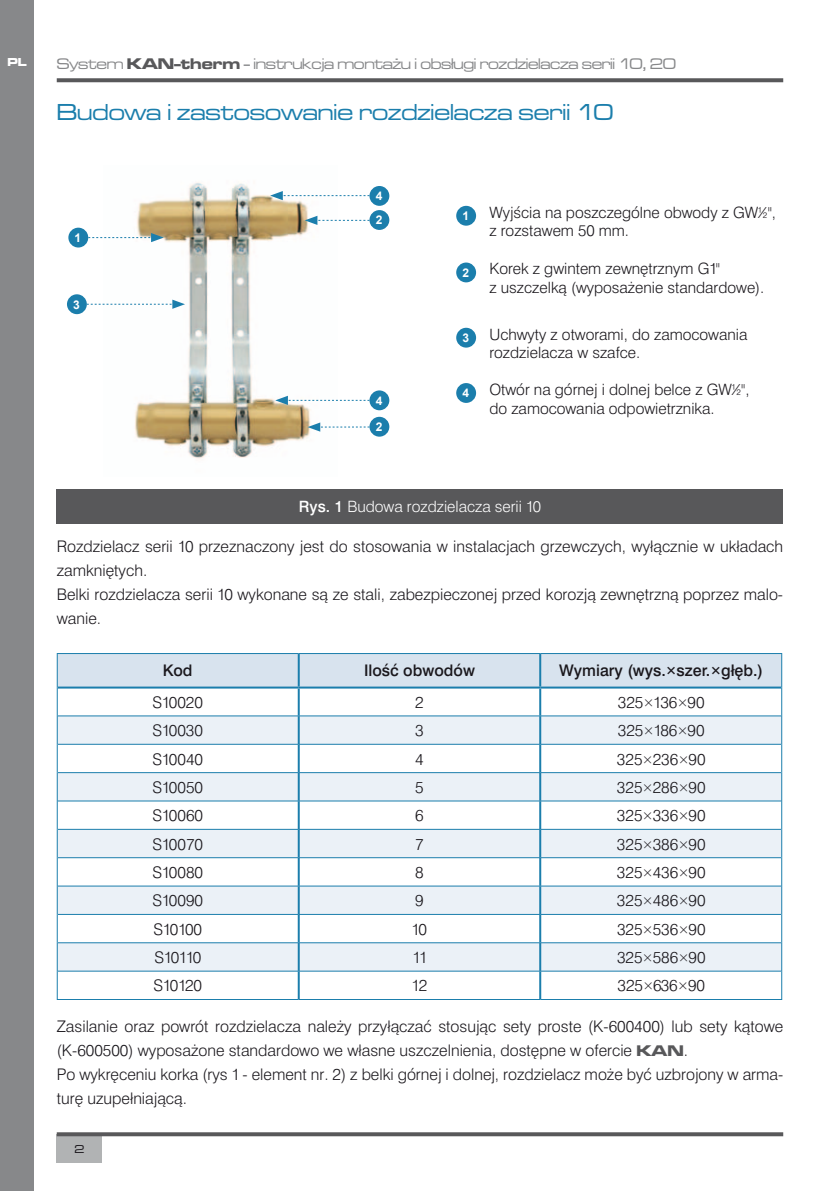
<style>
.page{position:relative;width:840px;height:1191px;background:#fff}
.page>*{position:absolute;margin:0;border:0;box-sizing:border-box;transform-origin:0 0}
.t1{font:24px "Microgramma D Med Ext";color:#1b7eac}
.t2{font:16px/24px "Swiss 721 Lt AT";color:#1a171c}
.t3{font:16px "Microgramma D Med Ext";letter-spacing:-.02em;color:#87888a}
.t4{font:16px "Swiss 721 Md AT";color:#1a171c}
.t5{font:15.6px/18.8px "Swiss 721 Lt AT";color:#1a171c}
.t6{font:15.6px "Swiss 721 Lt AT";color:#fff}
.t7{font:700 12px/26.4px "Arial";color:#fff}
.t8{font:12px "Microgramma D Bol Ext";color:#fff}
.t9{font:12px "Microgramma D Med Ext";color:#1a171c}
.s1{font-family:"Microgramma D Bol Ext";color:#58585a}
.s2{font-family:"Swiss 721 Md AT"}
</style>
<div class="page">
<svg style="left:57px;top:78px;width:725px;height:4px;background:#626264"></svg>
<div style="left:57px;top:1134px;width:45px;height:28px;background:#b1b3b4"></div>
<svg style="left:57px;top:1132px;width:725px;height:4px;background:#636365"></svg>
<div style="left:0;top:0;width:34px;height:1191px;background:#87888a"></div>
<div style="left:57px;top:489px;width:725px;height:34px;background:#58585a"></div>
<img style="left:135px;top:182px;width:183px;height:277px">
<svg style="left:87px;top:300px;width:98px;height:9px"></svg>
<div style="left:67px;top:294px;width:20px;height:20px;background:#1b7eac;border-radius:50%"></div>
<svg style="left:275px;top:396px;width:94px;height:9px"></svg>
<div style="left:369px;top:390px;width:20px;height:20px;background:#1b7eac;border-radius:50%"></div>
<svg style="left:307px;top:422px;width:62px;height:10px"></svg>
<div style="left:369px;top:417px;width:20px;height:19px;background:#1b7eac;border-radius:50%"></div>
<svg style="left:304px;top:216px;width:65px;height:9px"></svg>
<div style="left:369px;top:210px;width:20px;height:20px;background:#1b7eac;border-radius:50%"></div>
<svg style="left:270px;top:191px;width:99px;height:9px"></svg>
<div style="left:369px;top:186px;width:20px;height:20px;background:#1b7eac;border-radius:50%"></div>
<div style="left:456px;top:206px;width:20px;height:20px;background:#1b7eac;border-radius:50%"></div>
<div style="left:456px;top:262px;width:20px;height:20px;background:#1b7eac;border-radius:50%"></div>
<div style="left:456px;top:328px;width:20px;height:19px;background:#1b7eac;border-radius:50%"></div>
<div style="left:456px;top:383px;width:20px;height:20px;background:#1b7eac;border-radius:50%"></div>
<svg style="left:88px;top:233px;width:76px;height:9px"></svg>
<div style="left:68px;top:228px;width:20px;height:19px;background:#1b7eac;border-radius:50%"></div>
<svg style="left:57px;top:653px;width:724px;height:346px"></svg>
<hr style="left:57px;top:999px;width:241px;height:1px;background:#1b7eac">
<hr style="left:298px;top:999px;width:242px;height:1px;background:#1b7eac">
<hr style="left:540px;top:999px;width:241px;height:1px;background:#1b7eac">
<hr style="left:297px;top:654px;width:2px;height:32px;background:#1b7eac">
<hr style="left:539px;top:654px;width:2px;height:32px;background:#1b7eac">
<hr style="left:58px;top:686px;width:240px;height:2px;background:#1b7eac">
<hr style="left:298px;top:686px;width:242px;height:2px;background:#1b7eac">
<hr style="left:297px;top:688px;width:2px;height:27px;background:#1b7eac">
<hr style="left:540px;top:686px;width:240px;height:2px;background:#1b7eac">
<hr style="left:539px;top:688px;width:2px;height:27px;background:#1b7eac">
<hr style="left:297px;top:716px;width:2px;height:28px;background:#1b7eac">
<hr style="left:539px;top:716px;width:2px;height:28px;background:#1b7eac">
<hr style="left:297px;top:744px;width:2px;height:28px;background:#1b7eac">
<hr style="left:539px;top:744px;width:2px;height:28px;background:#1b7eac">
<hr style="left:297px;top:773px;width:2px;height:27px;background:#1b7eac">
<hr style="left:539px;top:773px;width:2px;height:27px;background:#1b7eac">
<hr style="left:297px;top:801px;width:2px;height:28px;background:#1b7eac">
<hr style="left:539px;top:801px;width:2px;height:28px;background:#1b7eac">
<hr style="left:297px;top:829px;width:2px;height:28px;background:#1b7eac">
<hr style="left:539px;top:829px;width:2px;height:28px;background:#1b7eac">
<hr style="left:297px;top:858px;width:2px;height:27px;background:#1b7eac">
<hr style="left:539px;top:858px;width:2px;height:27px;background:#1b7eac">
<hr style="left:297px;top:886px;width:2px;height:28px;background:#1b7eac">
<hr style="left:539px;top:886px;width:2px;height:28px;background:#1b7eac">
<hr style="left:297px;top:914px;width:2px;height:28px;background:#1b7eac">
<hr style="left:539px;top:914px;width:2px;height:28px;background:#1b7eac">
<hr style="left:297px;top:943px;width:2px;height:28px;background:#1b7eac">
<hr style="left:539px;top:943px;width:2px;height:28px;background:#1b7eac">
<hr style="left:297px;top:971px;width:2px;height:28px;background:#1b7eac">
<hr style="left:539px;top:971px;width:2px;height:28px;background:#1b7eac">
<hr style="left:58px;top:715px;width:240px;height:1px;background:#1b7eac">
<hr style="left:298px;top:715px;width:242px;height:1px;background:#1b7eac">
<hr style="left:540px;top:715px;width:240px;height:1px;background:#1b7eac">
<hr style="left:58px;top:744px;width:240px;height:1px;background:#1b7eac">
<hr style="left:298px;top:744px;width:242px;height:1px;background:#1b7eac">
<hr style="left:540px;top:744px;width:240px;height:1px;background:#1b7eac">
<hr style="left:58px;top:772px;width:240px;height:1px;background:#1b7eac">
<hr style="left:298px;top:772px;width:242px;height:1px;background:#1b7eac">
<hr style="left:540px;top:772px;width:240px;height:1px;background:#1b7eac">
<hr style="left:58px;top:800px;width:240px;height:1px;background:#1b7eac">
<hr style="left:298px;top:800px;width:242px;height:1px;background:#1b7eac">
<hr style="left:540px;top:800px;width:240px;height:1px;background:#1b7eac">
<hr style="left:58px;top:829px;width:240px;height:1px;background:#1b7eac">
<hr style="left:298px;top:829px;width:242px;height:1px;background:#1b7eac">
<hr style="left:540px;top:829px;width:240px;height:1px;background:#1b7eac">
<hr style="left:58px;top:857px;width:240px;height:1px;background:#1b7eac">
<hr style="left:298px;top:857px;width:242px;height:1px;background:#1b7eac">
<hr style="left:540px;top:857px;width:240px;height:1px;background:#1b7eac">
<hr style="left:58px;top:885px;width:240px;height:1px;background:#1b7eac">
<hr style="left:298px;top:885px;width:242px;height:1px;background:#1b7eac">
<hr style="left:540px;top:885px;width:240px;height:1px;background:#1b7eac">
<hr style="left:58px;top:914px;width:240px;height:1px;background:#1b7eac">
<hr style="left:298px;top:914px;width:242px;height:1px;background:#1b7eac">
<hr style="left:540px;top:914px;width:240px;height:1px;background:#1b7eac">
<hr style="left:58px;top:942px;width:240px;height:1px;background:#1b7eac">
<hr style="left:298px;top:942px;width:242px;height:1px;background:#1b7eac">
<hr style="left:540px;top:942px;width:240px;height:1px;background:#1b7eac">
<hr style="left:58px;top:970px;width:240px;height:1px;background:#1b7eac">
<hr style="left:298px;top:970px;width:242px;height:1px;background:#1b7eac">
<hr style="left:540px;top:970px;width:240px;height:1px;background:#1b7eac">
<p class="t8" style="left:7px;top:54px;width:21px">PL</p>
<p class="t3" style="left:57px;top:54px;width:620px">System <span class="s1">KAN-therm</span> - instrukcja montażu i obsługi rozdzielacza serii 10, 20</p>
<h1 class="t1" style="left:57px;top:97px;width:558px">Budowa i zastosowanie rozdzielacza serii 10</h1>
<p class="t7" style="left:75px;top:225px;width:8px">1</p>
<p class="t7" style="left:73px;top:291px;width:8px">3</p>
<p class="t7" style="left:375px;top:183px;width:8px">4</p>
<p class="t7" style="left:375px;top:207px;width:8px">2</p>
<p class="t7" style="left:375px;top:388px;width:8px">4<br>2</p>
<p class="t7" style="left:462px;top:203px;width:8px">1</p>
<p class="t7" style="left:462px;top:260px;width:8px">2</p>
<p class="t7" style="left:462px;top:325px;width:8px">3</p>
<p class="t7" style="left:462px;top:380px;width:8px">4</p>
<p class="t5" style="left:489px;top:203px;width:288px">Wyjścia na poszczególne obwody z GW½", z rozstawem 50 mm.</p>
<p class="t5" style="left:489px;top:259px;width:276px">Korek z gwintem zewnętrznym G1"<br>z uszczelką (wyposażenie standardowe).</p>
<p class="t5" style="left:489px;top:325px;width:259px">Uchwyty z otworami, do zamocowania rozdzielacza w szafce.</p>
<p class="t5" style="left:489px;top:380px;width:261px">Otwór na górnej i dolnej belce z GW½", do zamocowania odpowietrznika.</p>
<p class="t6" style="left:299px;top:497px;width:243px"><span class="s2">Rys. 1</span> Budowa rozdzielacza serii 10</p>
<p class="t2" style="left:57px;top:534px;width:727px">Rozdzielacz serii 10 przeznaczony jest do stosowania w instalacjach grzewczych, wyłącznie w układach zamkniętych.<br>Belki rozdzielacza serii 10 wykonane są ze stali, zabezpieczonej przed korozją zewnętrzną poprzez malo&shy;wanie.</p>
<p class="t4" style="left:163px;top:661px;width:31px">Kod</p>
<p class="t4" style="left:364px;top:661px;width:112px">Ilość obwodów</p>
<p class="t4" style="left:559px;top:661px;width:205px">Wymiary (wys.×szer.×głęb.)</p>
<p class="t2" style="left:152px;top:690px;width:52px">S10020</p>
<p class="t2" style="left:415px;top:690px;width:10px">2</p>
<p class="t2" style="left:617px;top:690px;width:88px">325×136×90</p>
<p class="t2" style="left:152px;top:718px;width:52px">S10030</p>
<p class="t2" style="left:415px;top:718px;width:10px">3</p>
<p class="t2" style="left:617px;top:718px;width:88px">325×186×90</p>
<p class="t2" style="left:152px;top:747px;width:52px">S10040</p>
<p class="t2" style="left:415px;top:747px;width:10px">4</p>
<p class="t2" style="left:616px;top:747px;width:90px">325×236×90</p>
<p class="t2" style="left:152px;top:775px;width:52px">S10050</p>
<p class="t2" style="left:415px;top:775px;width:10px">5</p>
<p class="t2" style="left:616px;top:775px;width:90px">325×286×90</p>
<p class="t2" style="left:152px;top:803px;width:52px">S10060</p>
<p class="t2" style="left:415px;top:803px;width:10px">6</p>
<p class="t2" style="left:616px;top:803px;width:90px">325×336×90</p>
<p class="t2" style="left:152px;top:832px;width:52px">S10070</p>
<p class="t2" style="left:415px;top:832px;width:10px">7</p>
<p class="t2" style="left:616px;top:832px;width:90px">325×386×90</p>
<p class="t2" style="left:152px;top:860px;width:52px">S10080</p>
<p class="t2" style="left:415px;top:860px;width:10px">8</p>
<p class="t2" style="left:616px;top:860px;width:90px">325×436×90</p>
<p class="t2" style="left:152px;top:888px;width:52px">S10090</p>
<p class="t2" style="left:415px;top:888px;width:10px">9</p>
<p class="t2" style="left:616px;top:888px;width:90px">325×486×90</p>
<p class="t2" style="left:153px;top:917px;width:50px">S10100</p>
<p class="t2" style="left:411px;top:917px;width:17px">10</p>
<p class="t2" style="left:616px;top:917px;width:90px">325×536×90</p>
<p class="t2" style="left:154px;top:945px;width:48px">S10110</p>
<p class="t2" style="left:412px;top:945px;width:15px">11</p>
<p class="t2" style="left:616px;top:945px;width:90px">325×586×90</p>
<p class="t2" style="left:153px;top:973px;width:50px">S10120</p>
<p class="t2" style="left:411px;top:973px;width:17px">12</p>
<p class="t2" style="left:617px;top:973px;width:89px">325×636×90</p>
<p class="t2" style="left:57px;top:1014px;width:727px">Zasilanie oraz powrót rozdzielacza należy przyłączać stosując sety proste (K-600400) lub sety kątowe (K-600500) wyposażone standardowo we własne uszczelnienia, dostępne w ofercie <span class="s1">KAN</span>.<br>Po wykręceniu korka (rys 1 - element nr. 2) z belki górnej i dolnej, rozdzielacz może być uzbrojony w arma&shy;turę uzupełniającą.</p>
<p class="t9" style="left:74px;top:1141px;width:11px">2</p>
</div>
